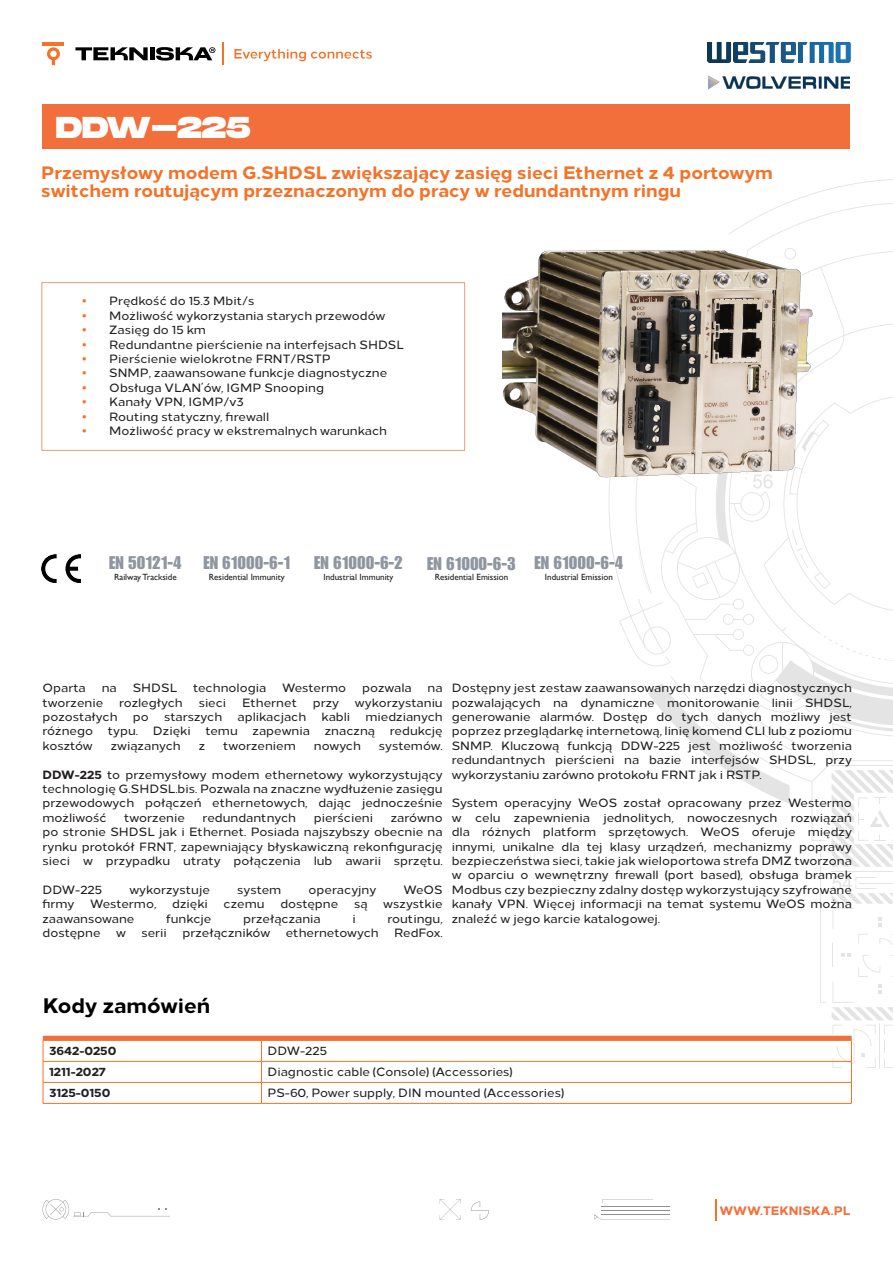
<style>
.page{position:relative;width:893px;height:1263px;background:#fff}
.page>*{position:absolute;margin:0;border:0;box-sizing:border-box;transform-origin:0 0}
.t1{font:800 30px "Monument Extended";letter-spacing:-.005em;color:#fff}
.t2{font:800 21px "Loew";color:#000001}
.t3{font:800 18px "Loew";color:#f37328}
.t4{font:18px "Impact LT Std";color:#9096a0}
.t5{font:800 12.3px "Loew";color:#f26f3b}
.t6{font:500 12px/14.4px "Loew";color:#231f20;text-align:justify}
.t7{font:800 12px "Loew";color:#231f20}
.t8{font:9px "Gill Sans";color:#231f20}
.s1{font-size:13.5px;color:#f37328}
.s2{font-weight:800}
</style>
<div class="page">
<div style="left:43px;top:105px;width:807px;height:44px;background:#f26f3b"></div>
<svg style="left:715px;top:1199px;width:1px;height:21px"></svg>
<svg style="left:602px;top:1199px;width:51px;height:4px"></svg>
<hr style="left:602px;top:1206px;width:68px;height:1px;background:#8e9091">
<svg style="left:594px;top:1214px;width:76px;height:6px"></svg>
<hr style="left:602px;top:1210px;width:68px;height:1px;background:#8e9091">
<hr style="left:602px;top:1214px;width:68px;height:1px;background:#8e9091">
<svg style="left:440px;top:1199px;width:20px;height:21px"></svg>
<svg style="left:471px;top:1201px;width:18px;height:19px"></svg>
<svg style="left:43px;top:1199px;width:127px;height:20px"></svg>
<img style="left:707px;top:43px;width:143px;height:19px">
<img style="left:41px;top:555px;width:40px;height:27px">
<img style="left:708px;top:75px;width:142px;height:15px">
<hr style="left:43px;top:1036px;width:809px;height:4px;background:#f26f3b">
<hr style="left:43px;top:1040px;width:218px;height:1px;background:#f37328">
<hr style="left:261px;top:1040px;width:591px;height:1px;background:#f37328">
<hr style="left:43px;top:1061px;width:218px;height:1px;background:#f37328">
<hr style="left:261px;top:1061px;width:591px;height:1px;background:#f37328">
<hr style="left:43px;top:1082px;width:218px;height:1px;background:#f37328">
<svg style="left:43px;top:1040px;width:1px;height:63px"></svg>
<hr style="left:261px;top:1082px;width:591px;height:1px;background:#f37328">
<svg style="left:261px;top:1040px;width:1px;height:63px"></svg>
<svg style="left:576px;top:179px;width:317px;height:924px"></svg>
<hr style="left:43px;top:1103px;width:218px;height:1px;background:#f37328">
<hr style="left:261px;top:1103px;width:591px;height:1px;background:#f37328">
<hr style="left:150px;top:47px;width:4px;height:13px;background:#000001">
<svg style="left:75px;top:47px;width:73px;height:13px"></svg>
<svg style="left:156px;top:47px;width:59px;height:14px"></svg>
<hr style="left:43px;top:43px;width:21px;height:3px;background:#f37328">
<svg style="left:47px;top:47px;width:13px;height:18px"></svg>
<svg style="left:234px;top:49px;width:138px;height:12px"></svg>
<svg style="left:223px;top:43px;width:1px;height:22px"></svg>
<img style="left:503px;top:251px;width:311px;height:236px">
<p class="t1" style="left:56px;top:106px;width:196px">DDW-225</p>
<p class="t3" style="left:41px;top:158px;width:733px">Przemysłowy modem G.SHDSL zwiększający zasięg sieci Ethernet z 4 portowym</p>
<p class="t3" style="left:41px;top:176px;width:641px">switchem routującym przeznaczonym do pracy w redundantnym ringu</p>
<p class="t6" style="left:82px;top:293px;width:174px"><span class="s1">•</span> Prędkość do 15.3 Mbit/s</p>
<p class="t6" style="left:82px;top:307px;width:305px"><span class="s1">•</span> Możliwość wykorzystania starych przewodów</p>
<p class="t6" style="left:82px;top:322px;width:125px"><span class="s1">•</span> Zasięg do 15 km</p>
<p class="t6" style="left:82px;top:336px;width:323px"><span class="s1">•</span> Redundantne pierścienie na interfejsach SHDSL</p>
<p class="t6" style="left:82px;top:350px;width:250px"><span class="s1">•</span> Pierścienie wielokrotne FRNT/RSTP</p>
<p class="t6" style="left:82px;top:365px;width:306px"><span class="s1">•</span> SNMP, zaawansowane funkcje diagnostyczne</p>
<p class="t6" style="left:82px;top:379px;width:243px"><span class="s1">•</span> Obsługa VLAN’ów, IGMP Snooping</p>
<p class="t6" style="left:82px;top:394px;width:163px"><span class="s1">•</span> Kanały VPN, IGMP/v3</p>
<p class="t6" style="left:82px;top:408px;width:188px"><span class="s1">•</span> Routing statyczny, firewall</p>
<p class="t6" style="left:82px;top:422px;width:306px"><span class="s1">•</span> Możliwość pracy w ekstremalnych warunkach</p>
<p class="t4" style="left:109px;top:552px;width:74px">EN 50121-4</p>
<p class="t8" style="left:114px;top:572px;width:64px">Railway Trackside</p>
<p class="t4" style="left:203px;top:552px;width:88px">EN 61000-6-1</p>
<p class="t8" style="left:209px;top:572px;width:77px">Residential Immunity</p>
<p class="t4" style="left:314px;top:552px;width:90px">EN 61000-6-2</p>
<p class="t8" style="left:323px;top:572px;width:72px">Industrial Immunity</p>
<p class="t4" style="left:427px;top:553px;width:90px">EN 61000-6-3</p>
<p class="t8" style="left:435px;top:572px;width:75px">Residential Emission</p>
<p class="t4" style="left:534px;top:552px;width:90px">EN 61000-6-4</p>
<p class="t8" style="left:545px;top:571px;width:69px">Industrial Emission</p>
<p class="t6" style="left:43px;top:680px;width:45px">Oparta</p>
<p class="t6" style="left:102px;top:680px;width:17px">na</p>
<p class="t6" style="left:133px;top:680px;width:46px">SHDSL</p>
<p class="t6" style="left:193px;top:680px;width:75px">technologia</p>
<p class="t6" style="left:282px;top:680px;width:65px">Westermo</p>
<p class="t6" style="left:362px;top:680px;width:51px">pozwala</p>
<p class="t6" style="left:428px;top:680px;width:17px">na</p>
<p class="t6" style="left:43px;top:694px;width:62px">tworzenie</p>
<p class="t6" style="left:119px;top:694px;width:65px">rozległych</p>
<p class="t6" style="left:199px;top:694px;width:29px">sieci</p>
<p class="t6" style="left:242px;top:694px;width:56px">Ethernet</p>
<p class="t6" style="left:313px;top:694px;width:28px">przy</p>
<p class="t6" style="left:355px;top:694px;width:89px">wykorzystaniu</p>
<p class="t6" style="left:43px;top:708px;width:77px">pozostałych</p>
<p class="t6" style="left:133px;top:708px;width:17px">po</p>
<p class="t6" style="left:164px;top:708px;width:60px">starszych</p>
<p class="t6" style="left:238px;top:708px;width:70px">aplikacjach</p>
<p class="t6" style="left:322px;top:708px;width:30px">kabli</p>
<p class="t6" style="left:43px;top:708px;width:402px;text-indent:323px">miedzianych różnego typu. Dzięki temu zapewnia znaczną redukcję kosztów</p>
<p class="t6" style="left:111px;top:737px;width:72px">związanych</p>
<p class="t6" style="left:199px;top:737px;width:8px">z</p>
<p class="t6" style="left:223px;top:737px;width:74px">tworzeniem</p>
<p class="t6" style="left:314px;top:737px;width:49px">nowych</p>
<p class="t6" style="left:379px;top:737px;width:65px">systemów.</p>
<p class="t6" style="left:43px;top:766px;width:402px"><span class="s2">DDW-225</span> to przemysłowy modem ethernetowy wykorzystujący technologię G.SHDSL.bis. Pozwala na znaczne wydłużenie zasięgu przewodowych połączeń ethernetowych, dając jednocześnie możliwość</p>
<p class="t6" style="left:43px;top:809px;width:402px;text-indent:348px">zarówno po stronie SHDSL jak i Ethernet. Posiada najszybszy obecnie na rynku protokół FRNT, zapewniający błyskawiczną rekonfigurację sieci w przypadku utraty połączenia lub awarii sprzętu.</p>
<p class="t6" style="left:43px;top:881px;width:61px">DDW-225</p>
<p class="t6" style="left:129px;top:881px;width:82px">wykorzystuje</p>
<p class="t6" style="left:237px;top:881px;width:46px">system</p>
<p class="t6" style="left:309px;top:881px;width:69px">operacyjny</p>
<p class="t6" style="left:404px;top:881px;width:41px">WeOS</p>
<p class="t6" style="left:43px;top:896px;width:34px">firmy</p>
<p class="t6" style="left:90px;top:896px;width:68px">Westermo,</p>
<p class="t6" style="left:172px;top:896px;width:37px">dzięki</p>
<p class="t6" style="left:224px;top:896px;width:42px">czemu</p>
<p class="t6" style="left:280px;top:896px;width:59px">dostępne</p>
<p class="t6" style="left:354px;top:896px;width:15px">są</p>
<p class="t6" style="left:383px;top:896px;width:61px">wszystkie</p>
<p class="t6" style="left:43px;top:910px;width:93px">zaawansowane</p>
<p class="t6" style="left:166px;top:910px;width:47px">funkcje</p>
<p class="t6" style="left:243px;top:910px;width:79px">przełączania</p>
<p class="t6" style="left:352px;top:910px;width:5px">i</p>
<p class="t6" style="left:387px;top:910px;width:57px">routingu,</p>
<p class="t6" style="left:43px;top:924px;width:59px">dostępne</p>
<p class="t6" style="left:116px;top:924px;width:11px">w</p>
<p class="t6" style="left:141px;top:924px;width:27px">serii</p>
<p class="t6" style="left:182px;top:924px;width:89px">przełączników</p>
<p class="t6" style="left:286px;top:924px;width:94px">ethernetowych</p>
<p class="t6" style="left:394px;top:924px;width:50px">RedFox.</p>
<p class="t6" style="left:124px;top:809px;width:62px">tworzenie</p>
<p class="t6" style="left:203px;top:809px;width:95px">redundantnych</p>
<p class="t6" style="left:314px;top:809px;width:61px">pierścieni</p>
<p class="t6" style="left:452px;top:680px;width:402px">Dostępny jest zestaw zaawansowanych narzędzi diagnostycznych pozwalających na dynamiczne monitorowanie linii SHDSL, generowanie alarmów. Dostęp do tych danych możliwy jest poprzez przeglądarkę internetową, linię komend CLI lub z poziomu SNMP. Kluczową funkcją DDW-225 jest możliwość tworzenia redundantnych pierścieni na bazie interfejsów SHDSL, przy wykorzystaniu zarówno protokołu FRNT jak i RSTP.</p>
<p class="t6" style="left:452px;top:795px;width:402px">System operacyjny WeOS został opracowany przez Westermo w celu zapewnienia jednolitych, nowoczesnych rozwiązań dla różnych platform sprzętowych. WeOS oferuje między innymi, unikalne dla tej klasy urządzeń, mechanizmy poprawy bezpieczeństwa sieci, takie jak wieloportowa strefa DMZ tworzona w oparciu o wewnętrzny firewall (port based), obsługa bramek Modbus czy bezpieczny zdalny dostęp wykorzystujący szyfrowane kanały VPN. Więcej informacji na temat systemu WeOS można znaleźć w jego karcie katalogowej.</p>
<p class="t2" style="left:43px;top:988px;width:169px">Kody zamówień</p>
<p class="t7" style="left:49px;top:1041px;width:69px">3642-0250</p>
<p class="t6" style="left:267px;top:1043px;width:61px">DDW-225</p>
<p class="t7" style="left:49px;top:1062px;width:58px">1211-2027</p>
<p class="t6" style="left:267px;top:1064px;width:247px">Diagnostic cable (Console) (Accessories)</p>
<p class="t7" style="left:49px;top:1083px;width:63px">3125-0150</p>
<p class="t6" style="left:267px;top:1085px;width:298px">PS-60, Power supply, DIN mounted (Accessories)</p>
<p class="t5" style="left:719px;top:1200px;width:132px">WWW.TEKNISKA.PL</p>
</div>
